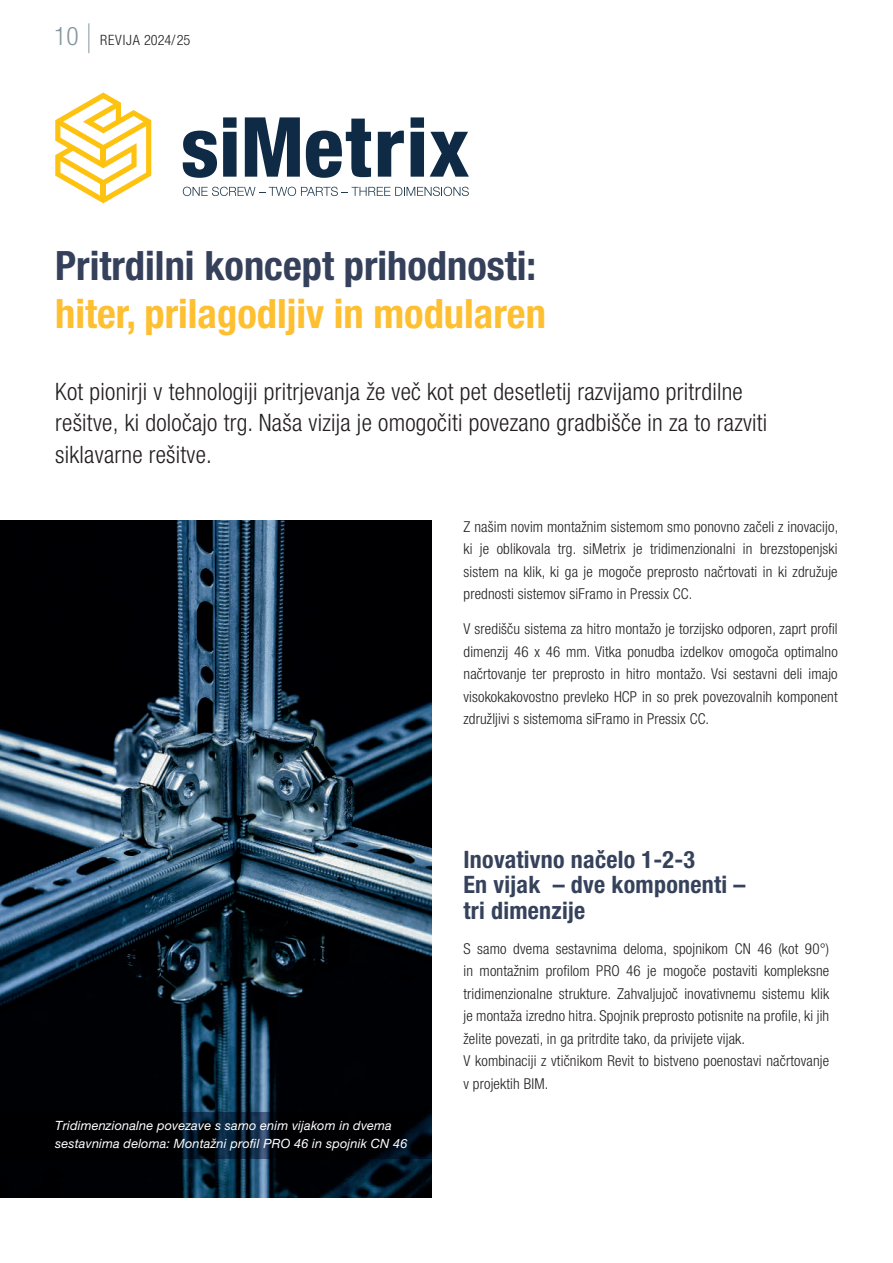
<style>
.page{position:relative;width:893px;height:1263px;background:#fff}
.page>*{position:absolute;margin:0;border:0;box-sizing:border-box;transform-origin:0 0}
.t1{font:700 condensed 40.5px "Helvetica Neue LT Pro";color:#35405b}
.t2{font:700 condensed 40.5px "Helvetica Neue LT Pro";color:#febf31}
.t3{font:300 condensed 24px/31.5px "Helvetica Neue LT Pro";letter-spacing:.01em;color:#231f20}
.t4{font:700 condensed 24px/25.5px "Helvetica Neue LT Pro";letter-spacing:.01em;color:#36425c}
.t5{font:300 condensed 15px/22.5px "Helvetica Neue LT Pro";letter-spacing:.01em;color:#231f20;text-align:justify}
.t6{font:300 condensed 14.25px "Helvetica Neue LT Pro";letter-spacing:.055em;color:#231f20}
.t7{font:italic 12.75px/18px "Helvetica Neue LT Pro";letter-spacing:.01em;color:#fff}
.s1{font-size:25.5px;color:#83969f}
</style>
<div class="page">
<hr style="left:89px;top:23px;width:1px;height:30px;background:#83969f">
<img style="left:0;top:521px;width:432px;height:676px">
<svg style="left:55px;top:92px;width:96px;height:111px"></svg>
<svg style="left:183px;top:131px;width:34px;height:47px"></svg>
<svg style="left:245px;top:117px;width:55px;height:60px"></svg>
<svg style="left:306px;top:119px;width:65px;height:59px"></svg>
<svg style="left:378px;top:131px;width:26px;height:46px"></svg>
<svg style="left:223px;top:117px;width:14px;height:60px"></svg>
<svg style="left:411px;top:117px;width:13px;height:60px"></svg>
<svg style="left:430px;top:132px;width:39px;height:45px"></svg>
<svg style="left:183px;top:187px;width:286px;height:9px"></svg>
<svg style="left:0;top:1112px;width:432px;height:47px;background:#02070e"></svg>
<hr style="left:892px;top:1106px;width:1px;height:87px;background:#e3e3e4">
<hr style="left:892px;top:132px;width:1px;height:293px;background:#dfe0e8">
<p class="t6" style="left:54px;top:32px;width:138px"><span class="s1">10</span> REVIJA 2024/25</p>
<h1 class="t1" style="left:55px;top:241px;width:482px">Pritrdilni koncept prihodnosti:</h1>
<h1 class="t2" style="left:55px;top:289px;width:492px">hiter, prilagodljiv in modularen</h1>
<h2 class="t3" style="left:55px;top:375px;width:714px">Kot pionirji v tehnologiji pritrjevanja že več kot pet desetletij razvijamo pritrdilne rešitve, ki določajo trg. Naša vizija je omogočiti povezano gradbišče in za to razviti siklavarne rešitve.</h2>
<p class="t5" style="left:463px;top:515px;width:376px">Z našim novim montažnim sistemom smo ponovno začeli z inovacijo, ki je oblikovala trg. siMetrix je tridimenzionalni in brezstopenjski sistem na klik, ki ga je mogoče preprosto načrtovati in ki združuje prednosti sistemov siFramo in Pressix CC.</p>
<p class="t5" style="left:463px;top:618px;width:376px">V središču sistema za hitro montažo je torzijsko odporen, zaprt profil dimenzij 46 x 46 mm. Vitka ponudba izdelkov omogoča optimalno načrtovanje ter preprosto in hitro montažo. Vsi sestavni deli imajo visokokakovostno prevleko HCP in so prek povezovalnih komponent združljivi s sistemoma siFramo in Pressix CC.</p>
<p class="t7" style="left:55px;top:1116px;width:354px">Tridimenzionalne povezave s samo enim vijakom in dvema sestavnima deloma: Montažni profil PRO 46 in spojnik CN 46</p>
<h2 class="t4" style="left:463px;top:846px;width:283px">Inovativno načelo 1-2-3<br>En vijak – dve komponenti – tri dimenzije</h2>
<p class="t5" style="left:463px;top:937px;width:367px;text-align:left">S samo dvema sestavnima deloma, spojnikom CN 46 (kot 90°) in montažnim profilom PRO 46 je mogoče postaviti kompleksne tridimenzionalne strukture. Zahvaljujoč inovativnemu sistemu klik je montaža izredno hitra. Spojnik preprosto potisnite na profile, ki jih želite povezati, in ga pritrdite tako, da privijete vijak.<br>V kombinaciji z vtičnikom Revit to bistveno poenostavi načrtovanje v projektih BIM.</p>
</div>
